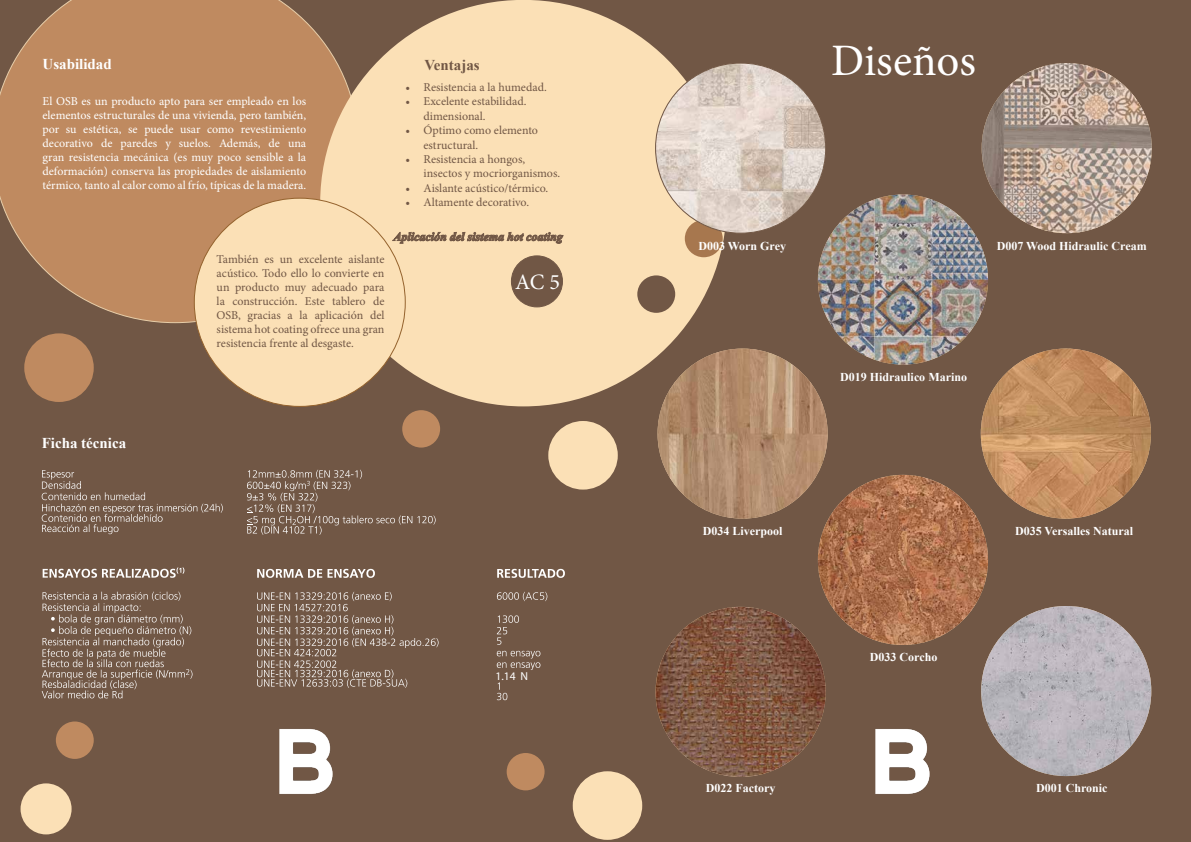
<style>
.page{position:relative;width:1191px;height:842px;background:#715745}
.page>*{position:absolute;margin:0;border:0;box-sizing:border-box;transform-origin:0 0}
.t1{font:45px "Minion Pro";color:#fff}
.t2{font:22px "Minion Pro";color:#fff}
.t3{font:700 15px "Times New Roman";color:#fff}
.t4{font:700 15px "Times New Roman";color:#715745}
.t5{font:12px/14px "Minion Pro";color:#715745}
.t6{font:12px/14px "Minion Pro";color:#fff;text-align:justify}
.t7{font:700 12px "Times New Roman";color:#fff}
.t8{font:italic 700 12px "Times New Roman";color:#715745}
.t9{font:11.6px "Myriad Pro";color:#fff}
</style>
<div class="page">
<svg style="left:0;top:0;width:358px;height:323px;background:#b5845d"></svg>
<div style="left:320px;top:0;width:407px;height:406px;background:#fbe0b6;border-radius:50%"></div>
<div style="left:194px;top:198px;width:211px;height:208px;background:#fbe0b6;border-radius:50%"></div>
<div style="left:685px;top:220px;width:37px;height:37px;background:#a7774e;border-radius:50%"></div>
<div style="left:24px;top:333px;width:70px;height:69px;background:#bf8a60;border-radius:50%"></div>
<img style="left:657px;top:349px;width:170px;height:170px;border-radius:85px">
<img style="left:981px;top:606px;width:170px;height:170px;border-radius:85px">
<img style="left:818px;top:475px;width:170px;height:170px;border-radius:85px">
<img style="left:980px;top:349px;width:171px;height:170px;border-radius:85px">
<img style="left:818px;top:194px;width:170px;height:171px;border-radius:85px">
<img style="left:981px;top:63px;width:170px;height:170px;border-radius:85px">
<img style="left:655px;top:63px;width:170px;height:170px;border-radius:85px">
<svg style="left:42px;top:470px;width:181px;height:64px"></svg>
<svg style="left:247px;top:470px;width:188px;height:65px"></svg>
<svg style="left:43px;top:567px;width:141px;height:11px"></svg>
<svg style="left:42px;top:592px;width:150px;height:106px"></svg>
<svg style="left:257px;top:569px;width:118px;height:9px"></svg>
<svg style="left:257px;top:592px;width:181px;height:96px"></svg>
<svg style="left:497px;top:569px;width:68px;height:9px"></svg>
<svg style="left:497px;top:592px;width:50px;height:9px"></svg>
<svg style="left:497px;top:615px;width:22px;height:30px"></svg>
<svg style="left:497px;top:651px;width:43px;height:19px"></svg>
<svg style="left:497px;top:682px;width:10px;height:18px"></svg>
<div style="left:56px;top:721px;width:38px;height:38px;background:#bf8a60;border-radius:50%"></div>
<div style="left:21px;top:783px;width:51px;height:51px;background:#fbe0b6;border-radius:50%"></div>
<div style="left:511px;top:256px;width:51px;height:51px;background:#715745;border-radius:50%"></div>
<div style="left:511px;top:255px;width:52px;height:52px;border:1px solid #715745;border-radius:50%"></div>
<svg style="left:392px;top:232px;width:171px;height:12px"></svg>
<img style="left:279px;top:729px;width:54px;height:65px">
<div style="left:637px;top:275px;width:38px;height:38px;background:#715745;border-radius:50%"></div>
<div style="left:573px;top:771px;width:69px;height:69px;background:#fbe0b6;border-radius:50%"></div>
<div style="left:548px;top:421px;width:70px;height:69px;background:#fbe0b6;border-radius:50%"></div>
<div style="left:402px;top:410px;width:38px;height:38px;background:#bf8a60;border-radius:50%"></div>
<div style="left:506px;top:753px;width:38px;height:37px;background:#bf8a60;border-radius:50%"></div>
<img style="left:655px;top:607px;width:170px;height:170px;border-radius:85px">
<img style="left:875px;top:729px;width:55px;height:65px">
<p class="t3" style="left:43px;top:53px;width:71px">Usabilidad</p>
<p class="t6" style="left:43px;top:95px;width:265px">El OSB es un producto apto para ser empleado en los elementos estructurales de una vivienda, pero también, por su estética, se puede usar como revestimiento decorativo de paredes y suelos. Además, de una gran resistencia mecánica (es muy poco sensible a la deformación) conserva las propiedades de aislamiento térmico, tanto al calor como al frío, típicas de la madera.</p>
<p class="t4" style="left:424px;top:54px;width:57px">Ventajas</p>
<p class="t5" style="left:405px;top:81px;width:143px">• Resistencia a la humedad.</p>
<p class="t5" style="left:423px;top:95px;width:104px;line-height:14.4px;text-indent:-18px">• Excelente estabilidad. dimensional.</p>
<p class="t5" style="left:423px;top:124px;width:116px;line-height:14.4px;text-indent:-18px">• Óptimo como elemento estructural.</p>
<p class="t5" style="left:423px;top:152px;width:138px;line-height:14.4px;text-indent:-18px">• Resistencia a hongos, insectos y mocriorganismos.</p>
<p class="t5" style="left:405px;top:181px;width:144px">• Aislante acústico/térmico.</p>
<p class="t5" style="left:405px;top:196px;width:125px">• Altamente decorativo.</p>
<p class="t5" style="left:217px;top:252px;width:169px;text-align:justify">También es un excelente aislante acústico. Todo ello lo convierte en un producto muy adecuado para la construcción. Este tablero de OSB, gracias a la aplicación del sistema hot coating ofrece una gran resistencia frente al desgaste.</p>
<p class="t8" style="left:393px;top:232px;width:171px">Aplicación del sistema hot coating</p>
<h2 class="t2" style="left:515px;top:271px;width:46px">AC 5</h2>
<p class="t3" style="left:42px;top:432px;width:86px">Ficha técnica</p>
<p class="t9" style="left:495px;top:669px;width:34px">1.14 N</p>
<h1 class="t1" style="left:831px;top:39px;width:146px">Diseños</h1>
<p class="t7" style="left:698px;top:237px;width:89px">D003 Worn Grey</p>
<p class="t7" style="left:996px;top:237px;width:151px">D007 Wood Hidraulic Cream</p>
<p class="t7" style="left:840px;top:368px;width:128px">D019 Hidraulico Marino</p>
<p class="t7" style="left:702px;top:523px;width:81px">D034 Liverpool</p>
<p class="t7" style="left:870px;top:649px;width:69px">D033 Corcho</p>
<p class="t7" style="left:1015px;top:523px;width:120px">D035 Versalles Natural</p>
<p class="t7" style="left:706px;top:779px;width:71px">D022 Factory</p>
<p class="t7" style="left:1036px;top:779px;width:73px">D001 Chronic</p>
</div>
